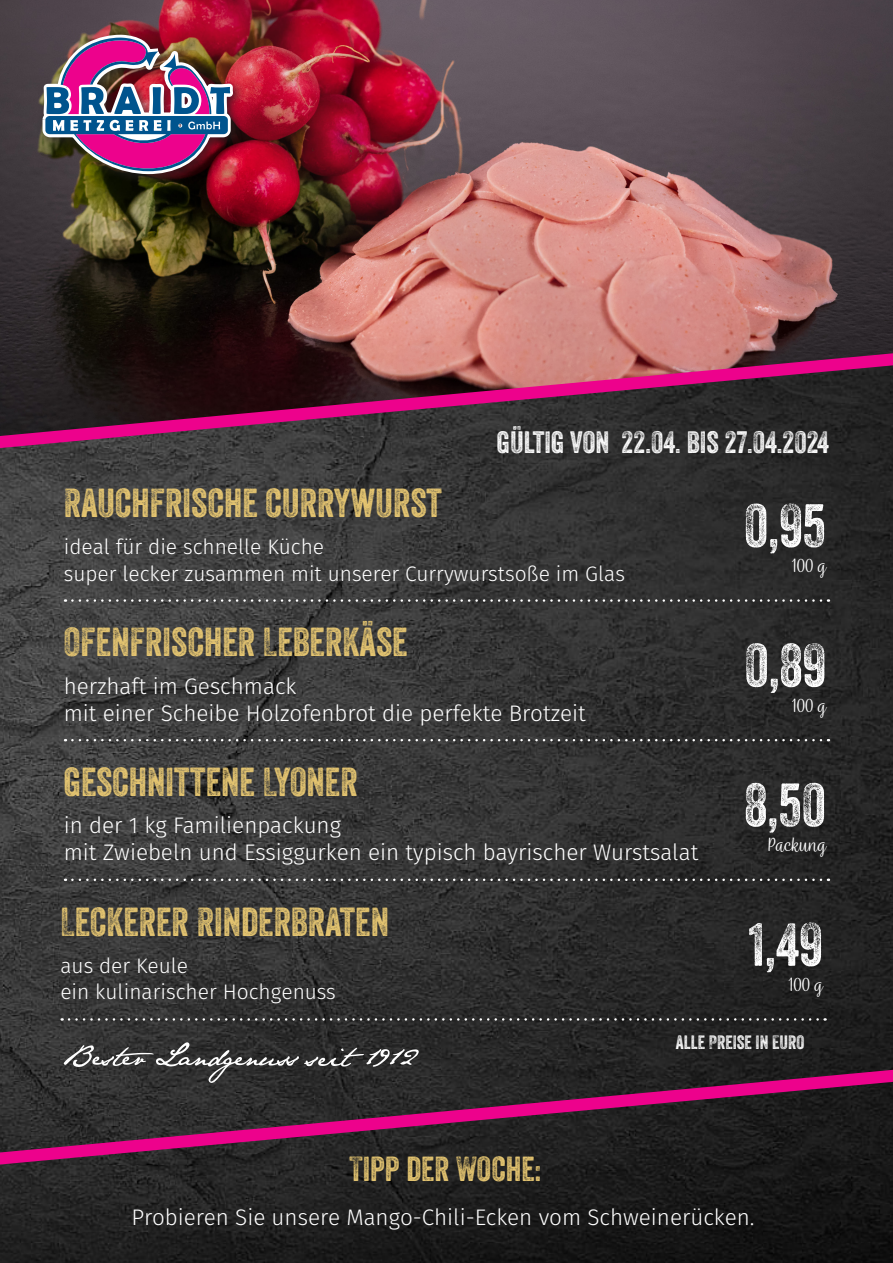
<style>
.page{position:relative;width:893px;height:1263px;background:#fff}
.page>*{position:absolute;margin:0;border:0;box-sizing:border-box;transform-origin:0 0}
.t1{font:58.95px "Veneer Three";color:#fff}
.t2{font:39.3px "Veneer Three";color:#e6c671}
.t3{font:33.75px "Veneer Three";color:#e6c671}
.t4{font:30px "Veneer Three";color:#fff}
.t5{font:300 22.5px "Fira Sans";color:#fff}
.t6{font:300 21.9px "Wreath";color:#fff}
.t7{font:300 21px "Fira Sans";color:#fff}
.t8{font:18.75px "Veneer Three";color:#fff}
</style>
<div class="page">
<img style="left:0;top:488px;width:893px;height:775px">
<img style="left:0;top:0;width:893px;height:334px">
<svg style="left:0;top:334px;width:893px;height:154px;background:#563640"></svg>
<div style="left:37px;top:29px;width:208px;height:157px;background:#231f20;opacity:.75"></div>
<img style="left:39px;top:0;width:198px;height:434px">
<img style="left:45px;top:37px;width:185px;height:134px">
<svg style="left:72px;top:599px;width:757px;height:3px;background:#626262"></svg>
<svg style="left:72px;top:739px;width:757px;height:2px;background:#6e6e6e"></svg>
<svg style="left:72px;top:878px;width:757px;height:3px;background:#5c5c5c"></svg>
<svg style="left:69px;top:1018px;width:757px;height:3px;background:#555"></svg>
<svg style="left:0;top:1035px;width:893px;height:155px;background:#37252f"></svg>
<p class="t4" style="left:497px;top:424px;width:334px">GÜLTIG VON 22.04. BIS 27.04.2024</p>
<p class="t2" style="left:64px;top:479px;width:380px">RAUCHFRISCHE CURRYWURST</p>
<p class="t7" style="left:64px;top:531px;width:262px">ideal für die schnelle Küche</p>
<p class="t7" style="left:64px;top:558px;width:563px">super lecker zusammen mit unserer Currywurstsoße im Glas</p>
<p class="t2" style="left:64px;top:618px;width:345px">OFENFRISCHER LEBERKÄSE</p>
<p class="t5" style="left:64px;top:670px;width:234px">herzhaft im Geschmack</p>
<p class="t5" style="left:64px;top:697px;width:524px">mit einer Scheibe Holzofenbrot die perfekte Brotzeit</p>
<p class="t2" style="left:64px;top:758px;width:295px">GESCHNITTENE LYONER</p>
<p class="t5" style="left:64px;top:809px;width:279px">in der 1 kg Familienpackung</p>
<p class="t5" style="left:64px;top:836px;width:636px">mit Zwiebeln und Essiggurken ein typisch bayrischer Wurstsalat</p>
<p class="t2" style="left:60px;top:897px;width:330px">LECKERER RINDERBRATEN</p>
<p class="t7" style="left:60px;top:951px;width:129px">aus der Keule</p>
<p class="t7" style="left:60px;top:976px;width:277px">ein kulinarischer Hochgenuss</p>
<p class="t1" style="left:744px;top:490px;width:83px">0,95</p>
<p class="t6" style="left:792px;top:553px;width:35px">100 g</p>
<p class="t1" style="left:745px;top:629px;width:83px">0,89</p>
<p class="t6" style="left:792px;top:692px;width:35px">100 g</p>
<p class="t1" style="left:744px;top:769px;width:83px">8,50</p>
<p class="t6" style="left:768px;top:832px;width:59px">Packung</p>
<p class="t1" style="left:749px;top:909px;width:75px">1,49</p>
<p class="t6" style="left:789px;top:972px;width:35px">100 g</p>
<p class="t8" style="left:676px;top:1031px;width:130px">ALLE PREISE IN EURO</p>
<p class="t3" style="left:349px;top:1148px;width:193px">TIPP DER WOCHE:</p>
<p class="t5" style="left:132px;top:1201px;width:624px">Probieren Sie unsere Mango-Chili-Ecken vom Schweinerücken.</p>
</div>
